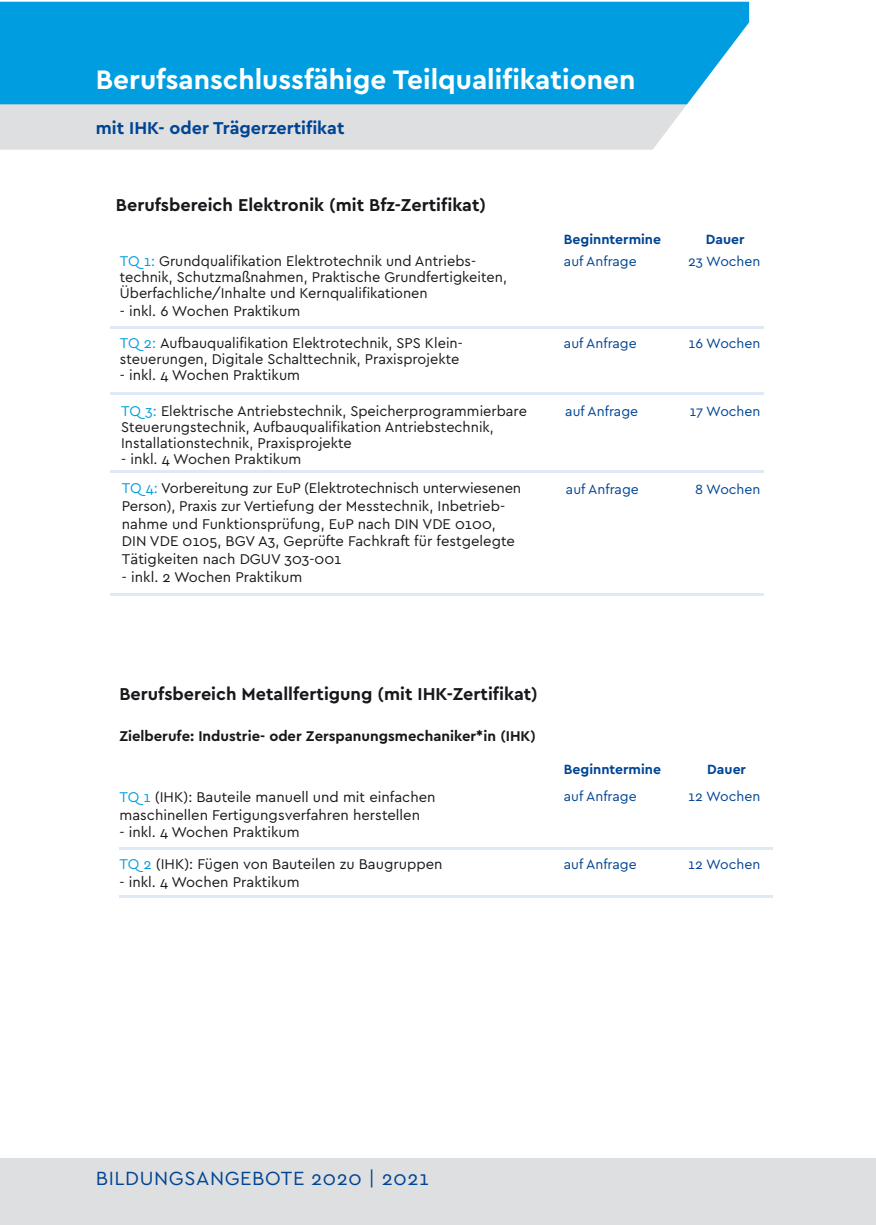
<style>
.page{position:relative;width:876px;height:1225px;background:#fff}
.page>*{position:absolute;margin:0;border:0;box-sizing:border-box;transform-origin:0 0}
.Headline{font:700 28px "Cera Pro";color:#fff}
.Headline-2{font:20px "Cera Pro";letter-spacing:.03em;color:#004494}
.A_Bodytype{font:700 18px "Cera Pro";color:#1a171c}
.t1{font:700 18px "Cera Pro";color:#004494}
.A_Bodytype-2{font:14.8px/17.8px "Cera Pro";color:#1a171c}
.A_Bodytype-3{font:700 14.8px "Cera Pro";color:#1a171c}
.B_Bodytype{font:14px "Cera Pro";color:#004494}
.C_Bodytype{font:14px "Cera Pro";color:#004494}
.t2{font:700 14px "Cera Pro";color:#004494}
.s1{color:#009ee0}
</style>
<div class="page">
<div style="left:0;top:104px;width:687px;height:46px;background:#dedfe0"></div>
<div style="left:0;top:2px;width:749px;height:102px;background:#009ee0"></div>
<hr style="left:110px;top:326px;width:653px;height:2px;background:#dee9f5">
<hr style="left:110px;top:392px;width:653px;height:3px;background:#dee9f5">
<hr style="left:110px;top:470px;width:654px;height:2px;background:#dee9f5">
<hr style="left:110px;top:593px;width:653px;height:2px;background:#dee9f5">
<hr style="left:119px;top:847px;width:654px;height:3px;background:#dee9f5">
<hr style="left:119px;top:896px;width:654px;height:2px;background:#dee9f5">
<div style="left:0;top:1158px;width:876px;height:67px;background:#dedfe0"></div>
<p class="Headline" style="left:96px;top:61px;width:541px">Berufsanschlussfähige Teilqualifikationen</p>
<p class="t1" style="left:96px;top:116px;width:250px">mit IHK- oder Trägerzertifikat</p>
<p class="A_Bodytype" style="left:116px;top:193px;width:372px">Berufsbereich Elektronik (mit Bfz-Zertifikat)</p>
<p class="t2" style="left:564px;top:230px;width:99px">Beginntermine</p>
<p class="t2" style="left:706px;top:230px;width:40px">Dauer</p>
<p class="A_Bodytype-2" style="left:120px;top:251px;width:358px"><span class="s1">TQ 1:</span> Grundqualifikation Elektrotechnik und Antriebs-</p>
<p class="B_Bodytype" style="left:564px;top:252px;width:74px">auf Anfrage</p>
<p class="C_Bodytype" style="left:688px;top:252px;width:74px">23 Wochen</p>
<p class="A_Bodytype-2" style="left:120px;top:268px;width:389px;line-height:16px">technik, Schutzmaßnahmen, Praktische Grundfertigkeiten,<br>Überfachliche/Inhalte und Kernqualifikationen</p>
<p class="A_Bodytype-2" style="left:120px;top:301px;width:182px">- inkl. 6 Wochen Praktikum</p>
<p class="A_Bodytype-2" style="left:120px;top:333px;width:344px"><span class="s1">TQ 2:</span> Aufbauqualifikation Elektrotechnik, SPS Klein-</p>
<p class="B_Bodytype" style="left:564px;top:334px;width:74px">auf Anfrage</p>
<p class="C_Bodytype" style="left:688px;top:334px;width:73px">16 Wochen</p>
<p class="A_Bodytype-2" style="left:120px;top:349px;width:341px">steuerungen, Digitale Schalttechnik, Praxisprojekte</p>
<p class="A_Bodytype-2" style="left:120px;top:365px;width:182px">- inkl. 4 Wochen Praktikum</p>
<p class="A_Bodytype-2" style="left:121px;top:401px;width:407px"><span class="s1">TQ 3:</span> Elektrische Antriebstechnik, Speicherprogrammierbare</p>
<p class="B_Bodytype" style="left:565px;top:402px;width:74px">auf Anfrage</p>
<p class="C_Bodytype" style="left:689px;top:402px;width:72px">17 Wochen</p>
<p class="A_Bodytype-2" style="left:121px;top:418px;width:374px;line-height:16px">Steuerungstechnik, Aufbauqualifikation Antriebstechnik,<br>Installationstechnik, Praxisprojekte</p>
<p class="A_Bodytype-2" style="left:121px;top:449px;width:182px">- inkl. 4 Wochen Praktikum</p>
<p class="A_Bodytype-2" style="left:122px;top:478px;width:401px"><span class="s1">TQ 4:</span> Vorbereitung zur EuP (Elektrotechnisch unterwiesenen</p>
<p class="B_Bodytype" style="left:566px;top:479px;width:74px">auf Anfrage</p>
<p class="C_Bodytype" style="left:695px;top:479px;width:67px">8 Wochen</p>
<p class="A_Bodytype-2" style="left:122px;top:496px;width:395px">Person), Praxis zur Vertiefung der Messtechnik, Inbetrieb&shy;nahme und Funktionsprüfung, EuP nach DIN VDE 0100, DIN VDE 0105, BGV A3, Geprüfte Fachkraft für festgelegte Tätigkeiten nach DGUV 303-001</p>
<p class="A_Bodytype-2" style="left:122px;top:567px;width:182px">- inkl. 2 Wochen Praktikum</p>
<p class="A_Bodytype" style="left:119px;top:682px;width:420px">Berufsbereich Metallfertigung (mit IHK-Zertifikat)</p>
<p class="A_Bodytype-3" style="left:119px;top:726px;width:418px">Zielberufe: Industrie- oder Zerspanungsmechaniker*in (IHK)</p>
<p class="A_Bodytype-2" style="left:119px;top:787px;width:318px"><span class="s1">TQ 1</span> (IHK): Bauteile manuell und mit einfachen maschinellen Fertigungsverfahren herstellen</p>
<p class="A_Bodytype-2" style="left:119px;top:822px;width:182px">- inkl. 4 Wochen Praktikum</p>
<p class="t2" style="left:564px;top:760px;width:99px">Beginntermine</p>
<p class="t2" style="left:707px;top:760px;width:40px">Dauer</p>
<p class="B_Bodytype" style="left:564px;top:787px;width:74px">auf Anfrage</p>
<p class="C_Bodytype" style="left:688px;top:787px;width:73px">12 Wochen</p>
<p class="A_Bodytype-2" style="left:119px;top:855px;width:325px"><span class="s1">TQ 2</span> (IHK): Fügen von Bauteilen zu Baugruppen</p>
<p class="B_Bodytype" style="left:564px;top:854px;width:74px">auf Anfrage</p>
<p class="C_Bodytype" style="left:688px;top:854px;width:73px">12 Wochen</p>
<p class="A_Bodytype-2" style="left:119px;top:872px;width:182px">- inkl. 4 Wochen Praktikum</p>
<p class="Headline-2" style="left:96px;top:1165px;width:335px">BILDUNGSANGEBOTE 2020 | 2021</p>
</div>
